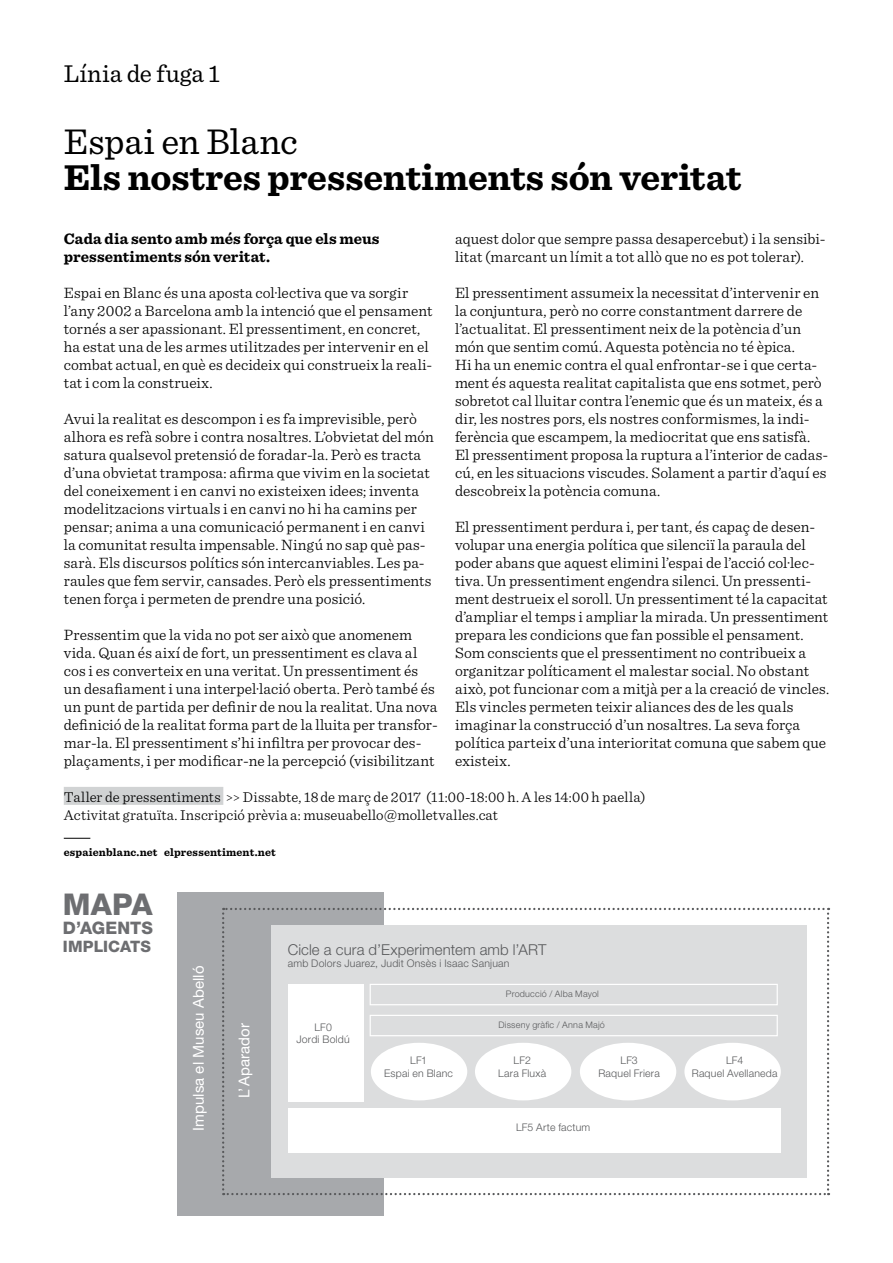
<style>
.page{position:relative;width:893px;height:1263px;background:#fff}
.page>*{position:absolute;margin:0;border:0;box-sizing:border-box;transform-origin:0 0}
.t1{font:700 37.5px "Sentinel";letter-spacing:-.005em;color:#000}
.t2{font:37.5px "Sentinel";letter-spacing:-.005em;color:#000}
.t3{font:800 30px "Helvetica Neue";color:#6d6e71}
.t4{font:25.5px "Sentinel";letter-spacing:.005em;color:#000}
.t5{font:800 17.25px "Helvetica Neue";letter-spacing:.005em;color:#6d6e71}
.t6{font:300 15.75px/18px "Sentinel";letter-spacing:.005em;color:#000}
.t7{font:700 15.75px/18px "Sentinel";letter-spacing:.005em;color:#000}
.t8{font:800 15.75px "Helvetica Neue";color:#6d6e71}
.t9{font:300 15px/18px "Sentinel";letter-spacing:.01em;color:#000}
.t10{font:300 15px "Helvetica Neue";letter-spacing:.005em;color:#58595b}
.t11{font:15px "Helvetica Neue";letter-spacing:.005em;color:#fff}
.t12{font:700 11.25px "Sentinel";letter-spacing:.01em;color:#000}
.t13{font:300 10.5px/12.6px "Helvetica Neue";letter-spacing:.02em;color:#58595b;text-align:center}
.t14{font:300 9px "Helvetica Neue";letter-spacing:.025em;color:#58595b}
</style>
<div class="page">
<div style="left:177px;top:892px;width:207px;height:323px;background:#a7a9ac"></div>
<svg style="left:222px;top:908px;width:607px;height:287px"></svg>
<div style="left:271px;top:926px;width:535px;height:252px;background:#dcddde"></div>
<div style="left:684px;top:1043px;width:97px;height:57px;background:#fff;border-radius:50%"></div>
<div style="left:580px;top:1043px;width:96px;height:57px;background:#fff;border-radius:50%"></div>
<div style="left:475px;top:1043px;width:96px;height:57px;background:#fff;border-radius:50%"></div>
<div style="left:371px;top:1043px;width:96px;height:57px;background:#fff;border-radius:50%"></div>
<div style="left:288px;top:1108px;width:493px;height:44px;background:#fff"></div>
<div style="left:370px;top:1015px;width:408px;height:21px;border:1px solid #fff"></div>
<div style="left:370px;top:984px;width:408px;height:21px;border:1px solid #fff"></div>
<div style="left:288px;top:984px;width:76px;height:117px;background:#fff"></div>
<div style="left:64px;top:787px;width:159px;height:18px;background:#d1d3d4"></div>
<svg style="left:64px;top:838px;width:26px;height:1px"></svg>
<h3 class="t4" style="left:64px;top:54px;width:158px">Línia de fuga 1</h3>
<h1 class="t2" style="left:64px;top:113px;width:236px">Espai en Blanc</h1>
<h1 class="t1" style="left:64px;top:148px;width:679px">Els nostres pressentiments són veritat</h1>
<p class="t7" style="left:64px;top:229px;width:317px">Cada dia sento amb més força que els meus pressentiments són veritat.</p>
<p class="t6" style="left:64px;top:282px;width:370px">Espai en Blanc és una aposta col·lectiva que va sorgir l’any 2002 a Barcelona amb la intenció que el pensament tornés a ser apassionant. El pressentiment, en concret, ha estat una de les armes utilitzades per intervenir en el combat actual, en què es decideix qui construeix la reali&shy;tat i com la construeix.</p>
<p class="t6" style="left:64px;top:408px;width:372px">Avui la realitat es descompon i es fa imprevisible, però alhora es refà sobre i contra nosaltres. L’obvietat del món satura qualsevol pretensió de foradar-la. Però es tracta d’una obvietat tramposa: afirma que vivim en la societat del coneixement i en canvi no existeixen idees; inventa modelitzacions virtuals i en canvi no hi ha camins per pensar; anima a una comunicació permanent i en canvi la comunitat resulta impensable. Ningú no sap què pas&shy;sarà. Els discursos polítics són intercanviables. Les pa&shy;raules que fem servir, cansades. Però els pressentiments tenen força i permeten de prendre una posició.</p>
<p class="t6" style="left:64px;top:624px;width:376px">Pressentim que la vida no pot ser això que anomenem vida. Quan és així de fort, un pressentiment es clava al cos i es converteix en una veritat. Un pressentiment és un desafiament i una interpel·lació oberta. Però també és un punt de partida per definir de nou la realitat. Una nova definició de la realitat forma part de la lluita per transfor&shy;mar-la. El pressentiment s’hi infiltra per provocar des&shy;plaçaments, i per modificar-ne la percepció (visibilitzant</p>
<p class="t6" style="left:455px;top:229px;width:372px">aquest dolor que sempre passa desapercebut) i la sensibi&shy;litat (marcant un límit a tot allò que no es pot tolerar).</p>
<p class="t6" style="left:455px;top:283px;width:375px">El pressentiment assumeix la necessitat d’intervenir en la conjuntura, però no corre constantment darrere de l’actualitat. El pressentiment neix de la potència d’un món que sentim comú. Aquesta potència no té èpica.<br>Hi ha un enemic contra el qual enfrontar-se i que certa&shy;ment és aquesta realitat capitalista que ens sotmet, però sobretot cal lluitar contra l’enemic que és un mateix, és a dir, les nostres pors, els nostres conformismes, la indi&shy;ferència que escampem, la mediocritat que ens satisfà.<br>El pressentiment proposa la ruptura a l’interior de cadas&shy;cú, en les situacions viscudes. Solament a partir d’aquí es descobreix la potència comuna.</p>
<p class="t6" style="left:455px;top:517px;width:376px">El pressentiment perdura i, per tant, és capaç de desen&shy;volupar una energia política que silenciï la paraula del poder abans que aquest elimini l’espai de l’acció col·lec&shy;tiva. Un pressentiment engendra silenci. Un pressenti&shy;ment destrueix el soroll. Un pressentiment té la capacitat d’ampliar el temps i ampliar la mirada. Un pressentiment prepara les condicions que fan possible el pensament.<br>Som conscients que el pressentiment no contribueix a organitzar políticament el malestar social. No obstant això, pot funcionar com a mitjà per a la creació de vincles.<br>Els vincles permeten teixir aliances des de les quals imaginar la construcció d’un nosaltres. La seva força política parteix d’una interioritat comuna que sabem que existeix.</p>
<p class="t9" style="left:64px;top:787px;width:583px">Taller de pressentiments &gt;&gt; Dissabte, 18 de març de 2017 (11:00-18:00 h. A les 14:00 h paella)<br>Activitat gratuïta. Inscripció prèvia a: museuabello@molletvalles.cat</p>
<p class="t12" style="left:64px;top:843px;width:214px">espaienblanc.net elpressentiment.net</p>
<h2 class="t3" style="left:63px;top:886px;width:91px">MAPA</h2>
<p class="t5" style="left:63px;top:918px;width:92px">D’AGENTS</p>
<p class="t8" style="left:63px;top:937px;width:90px">IMPLICATS</p>
<p class="t11" style="left:190px;top:1131px;width:167px;rotate:-90deg">Impulsa el Museu Abelló</p>
<p class="t11" style="left:235px;top:1098px;width:77px;rotate:-90deg">L’Aparador</p>
<p class="t10" style="left:288px;top:940px;width:260px">Cicle a cura d’Experimentem amb l’ART</p>
<p class="t13" style="left:288px;top:957px;width:223px">amb Dolors Juarez, Judit Onsès i Isaac Sanjuan</p>
<p class="t13" style="left:297px;top:1020px;width:55px">LF0<br>Jordi Boldú</p>
<p class="t13" style="left:384px;top:1054px;width:70px">LF1<br>Espai en Blanc</p>
<p class="t14" style="left:506px;top:988px;width:94px">Producció / Alba Mayol</p>
<p class="t14" style="left:498px;top:1019px;width:108px">Disseny gràfic / Anna Majó</p>
<p class="t13" style="left:498px;top:1054px;width:49px">LF2<br>Lara Fluxà</p>
<p class="t13" style="left:598px;top:1054px;width:63px">LF3<br>Raquel Friera</p>
<p class="t13" style="left:516px;top:1121px;width:76px">LF5 Arte factum</p>
<p class="t13" style="left:692px;top:1054px;width:87px">LF4<br>Raquel Avellaneda</p>
</div>
